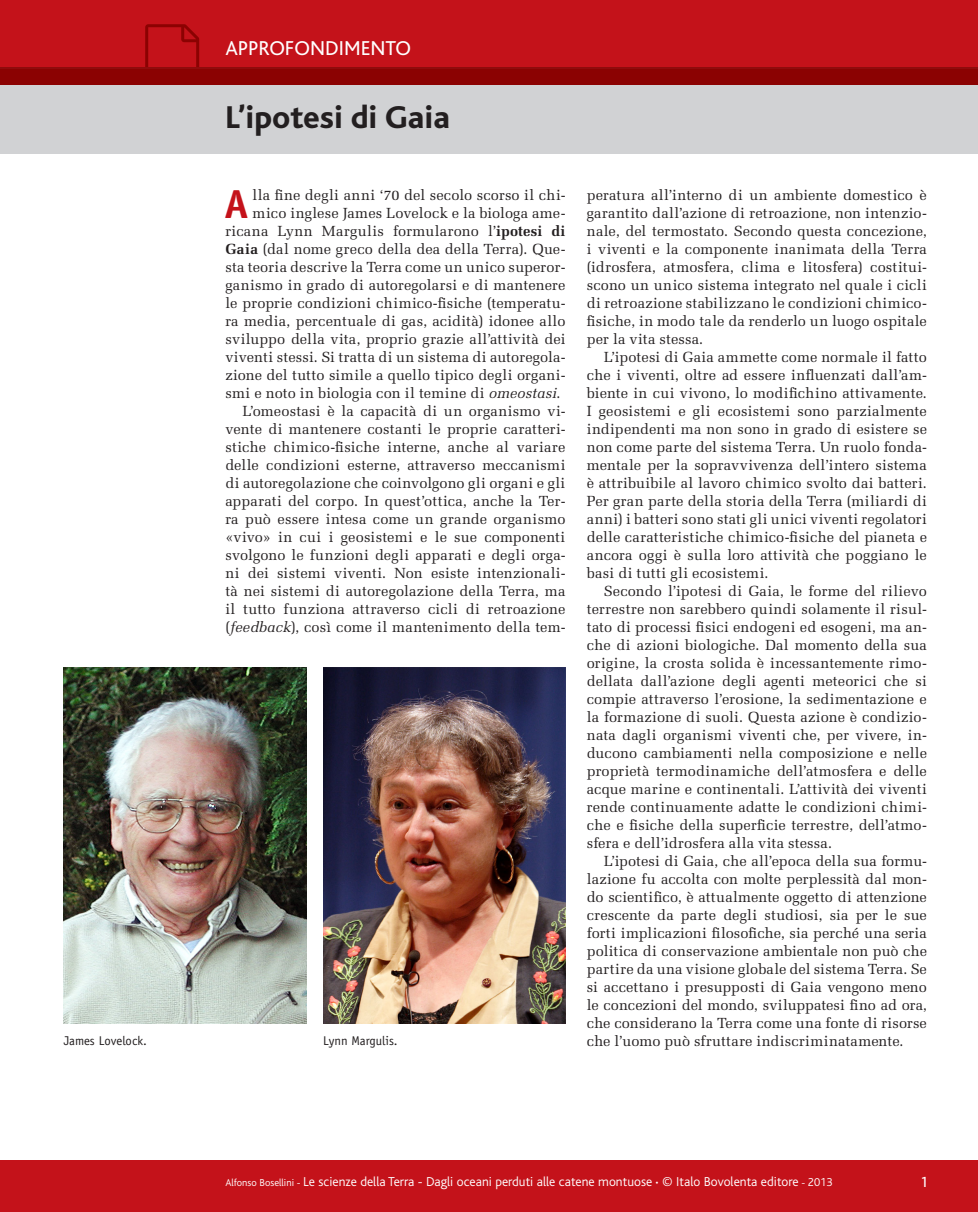
<style>
.page{position:relative;width:978px;height:1212px;background:#fff}
.page>*{position:absolute;margin:0;border:0;box-sizing:border-box;transform-origin:0 0}
.t1{font:150px "Poppi Office Two";color:#8b0202}
.Testo_con_capoletter{font:700 40.5px "Officina Sans Std";color:#c4121a}
.Titolo_documento{font:800 33px "Bliss";color:#231f20}
.t2{font:21px "Bliss";color:#fff}
.t3{font:15px "The Sans Caps";color:#fff}
.Testo{font:14.7px/18px "Melior";letter-spacing:.01em;color:#231f20;text-align:justify}
.Testo_con_capoletter-2{font:14.7px "Melior";letter-spacing:.01em;color:#231f20}
.t4{font:300 13.5px "Bliss";color:#fff}
.Didascalia{font:12.75px "Officina Sans Std";color:#231f20}
.s1{font-weight:700}
.s2{font-style:italic}
.s3{font-size:10.5px}
.s4{font-size:12px}
</style>
<div class="page">
<div style="left:0;top:0;width:978px;height:68px;background:#c4121a"></div>
<div style="left:0;top:1161px;width:978px;height:51px;background:#c4121a"></div>
<div style="left:0;top:85px;width:978px;height:68px;background:#d1d2d4"></div>
<div style="left:0;top:67px;width:978px;height:18px;background:#8b0202"></div>
<hr style="left:0;top:68px;width:978px;height:1px;background:#961619">
<img style="left:64px;top:668px;width:242px;height:356px">
<img style="left:323px;top:668px;width:243px;height:356px">
<p class="t1" style="left:130px;top:-30px;width:85px">A</p>
<p class="t2" style="left:225px;top:37px;width:187px">APPROFONDIMENTO</p>
<p class="Titolo_documento" style="left:225px;top:100px;width:226px">L’ipotesi di Gaia</p>
<p class="Testo_con_capoletter" style="left:224px;top:179px;width:26px">A</p>
<p class="Testo_con_capoletter-2" style="left:253px;top:186px;width:314px">lla fine degli anni ‘70 del secolo scorso il chi-</p>
<p class="Testo_con_capoletter-2" style="left:253px;top:204px;width:314px">mico inglese James Lovelock e la biologa ame-</p>
<p class="Testo_con_capoletter-2" style="left:225px;top:222px;width:342px">ricana Lynn Margulis formularono l’<span class="s1">ipotesi di</span></p>
<p class="Testo_con_capoletter-2" style="left:225px;top:240px;width:342px"><span class="s1">Gaia</span> (dal nome greco della dea della Terra). Que-</p>
<p class="Testo_con_capoletter-2" style="left:225px;top:258px;width:342px">sta teoria descrive la Terra come un unico superor-</p>
<p class="Testo_con_capoletter-2" style="left:225px;top:276px;width:342px">ganismo in grado di autoregolarsi e di mantenere</p>
<p class="Testo_con_capoletter-2" style="left:225px;top:294px;width:342px">le proprie condizioni chimico-fisiche (temperatu-</p>
<p class="Testo_con_capoletter-2" style="left:225px;top:312px;width:342px">ra media, percentuale di gas, acidità) idonee allo</p>
<p class="Testo_con_capoletter-2" style="left:225px;top:330px;width:342px">sviluppo della vita, proprio grazie all’attività dei</p>
<p class="Testo_con_capoletter-2" style="left:225px;top:348px;width:342px">viventi stessi. Si tratta di un sistema di autoregola-</p>
<p class="Testo_con_capoletter-2" style="left:225px;top:366px;width:342px">zione del tutto simile a quello tipico degli organi-</p>
<p class="Testo_con_capoletter-2" style="left:225px;top:384px;width:337px">smi e noto in biologia con il temine di <span class="s2">omeostasi</span>.</p>
<p class="Testo" style="left:225px;top:402px;width:342px;text-indent:17px">L’omeostasi è la capacità di un organismo vi&shy;vente di mantenere costanti le proprie caratteri&shy;stiche chimico-fisiche interne, anche al variare delle condizioni esterne, attraverso meccanismi di autoregolazione che coinvolgono gli organi e gli apparati del corpo. In quest’ottica, anche la Ter&shy;ra può essere intesa come un grande organismo «vivo» in cui i geosistemi e le sue componenti svolgono le funzioni degli apparati e degli orga&shy;ni dei sistemi viventi. Non esiste intenzionali&shy;tà nei sistemi di autoregolazione della Terra, ma il tutto funziona attraverso cicli di retroazione (<span class="s2">feedback</span>), così come il mantenimento della tem-</p>
<p class="Testo" style="left:587px;top:186px;width:342px">peratura all’interno di un ambiente domestico è garantito dall’azione di retroazione, non intenzio&shy;nale, del termostato. Secondo questa concezione, i viventi e la componente inanimata della Terra (idrosfera, atmosfera, clima e litosfera) costitui&shy;scono un unico sistema integrato nel quale i cicli di retroazione stabilizzano le condizioni chimico&shy;fisiche, in modo tale da renderlo un luogo ospitale per la vita stessa.</p>
<p class="Testo" style="left:587px;top:348px;width:342px;text-indent:17px">L’ipotesi di Gaia ammette come normale il fatto che i viventi, oltre ad essere influenzati dall’am&shy;biente in cui vivono, lo modifichino attivamente.<br>I geosistemi e gli ecosistemi sono parzialmente indipendenti ma non sono in grado di esistere se non come parte del sistema Terra. Un ruolo fonda&shy;mentale per la sopravvivenza dell’intero sistema è attribuibile al lavoro chimico svolto dai batteri.<br>Per gran parte della storia della Terra (miliardi di anni) i batteri sono stati gli unici viventi regolatori delle caratteristiche chimico-fisiche del pianeta e ancora oggi è sulla loro attività che poggiano le basi di tutti gli ecosistemi.</p>
<p class="Testo" style="left:587px;top:582px;width:342px;text-indent:17px">Secondo l’ipotesi di Gaia, le forme del rilievo terrestre non sarebbero quindi solamente il risul&shy;tato di processi fisici endogeni ed esogeni, ma an&shy;che di azioni biologiche. Dal momento della sua origine, la crosta solida è incessantemente rimo&shy;dellata dall’azione degli agenti meteorici che si compie attraverso l’erosione, la sedimentazione e la formazione di suoli. Questa azione è condizio&shy;nata dagli organismi viventi che, per vivere, in&shy;ducono cambiamenti nella composizione e nelle proprietà termodinamiche dell’atmosfera e delle acque marine e continentali. L’attività dei viventi rende continuamente adatte le condizioni chimi&shy;che e fisiche della superficie terrestre, dell’atmo&shy;sfera e dell’idrosfera alla vita stessa.</p>
<p class="Testo" style="left:587px;top:852px;width:342px;text-indent:17px">L’ipotesi di Gaia, che all’epoca della sua formu&shy;lazione fu accolta con molte perplessità dal mon&shy;do scientifico, è attualmente oggetto di attenzione crescente da parte degli studiosi, sia per le sue forti implicazioni filosofiche, sia perché una seria politica di conservazione ambientale non può che partire da una visione globale del sistema Terra. Se si accettano i presupposti di Gaia vengono meno le concezioni del mondo, sviluppatesi fino ad ora, che considerano la Terra come una fonte di risorse</p>
<p class="Didascalia" style="left:64px;top:1033px;width:85px">James Lovelock.</p>
<p class="Didascalia" style="left:323px;top:1033px;width:76px">Lynn Margulis.</p>
<p class="Testo" style="left:587px;top:1032px;width:318px">che l’uomo può sfruttare indiscriminatamente.</p>
<p class="t4" style="left:225px;top:1175px;width:609px"><span class="s3">Alfonso Bosellini -</span> Le scienze della Terra - Dagli oceani perduti alle catene montuose <span class="s3">•</span> © Italo Bovolenta editore <span class="s3">-</span> <span class="s4">2013</span></p>
<p class="t3" style="left:922px;top:1169px;width:7px">1</p>
</div>
